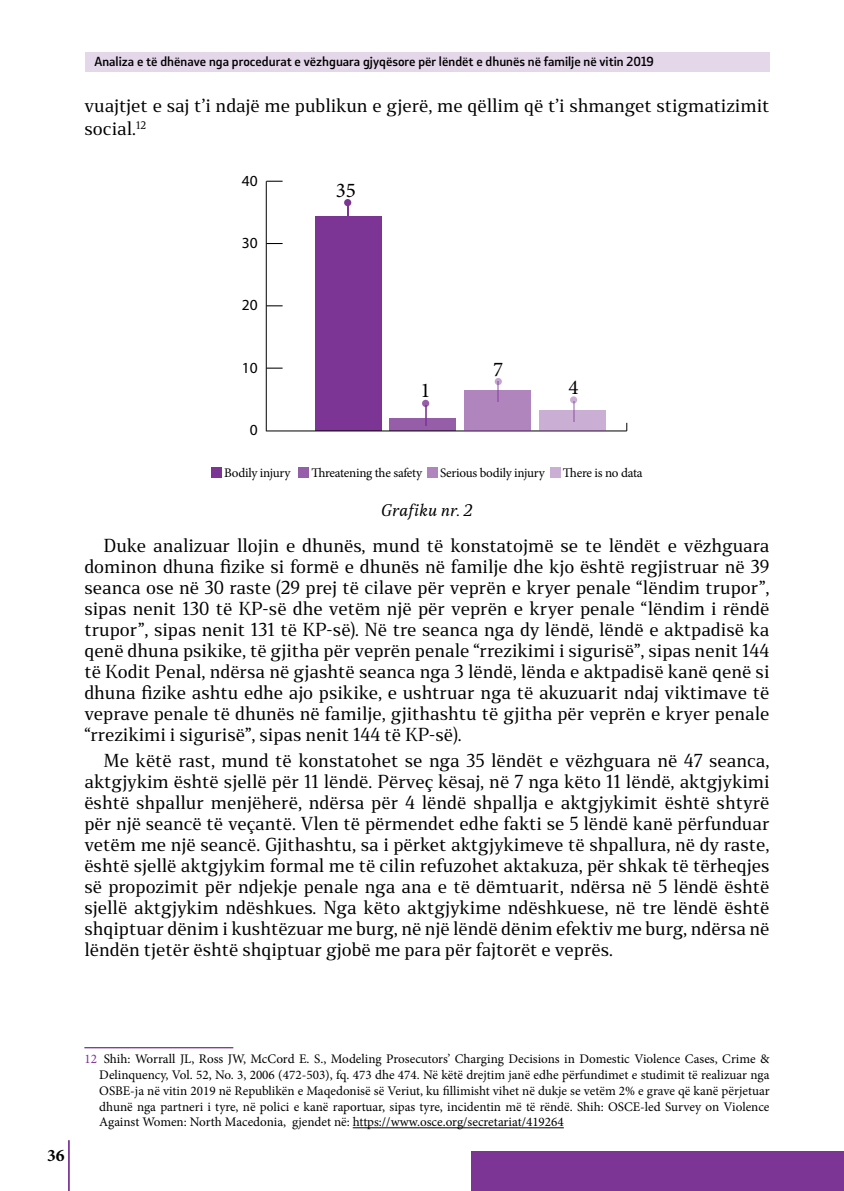
<style>
.page{position:relative;width:844px;height:1191px;background:#fff}
.page>*{position:absolute;margin:0;border:0;box-sizing:border-box;transform-origin:0 0}
.t1{font:21px "Minion Pro";color:#000}
.t2{font:17.5px/21px "Stobi Serif";color:#000;text-align:justify}
.t3{font:700 17.5px "Minion Pro";color:#000}
.t4{font:15.75px "Stobi Serif It";color:#000}
.t5{font:15.4px "Myriad Pro";color:#000}
.t6{font:13.12px/15.8px "Minion Pro";letter-spacing:-.01em;color:#000;text-align:justify}
.t7{font:500 12.25px "Stobi Sans";color:#000}
.s1{color:#7c3594}
</style>
<div class="page">
<hr style="left:843px;top:1151px;width:1px;height:40px;background:#7c3594">
<div style="left:471px;top:1151px;width:372px;height:40px;background:#7c3594"></div>
<div style="left:85px;top:52px;width:684px;height:20px;background:#e5d7ea"></div>
<hr style="left:68px;top:1140px;width:2px;height:51px;background:#7c3594">
<div style="left:390px;top:418px;width:66px;height:12px;background:#965da9"></div>
<div style="left:315px;top:216px;width:66px;height:214px;background:#7c3594"></div>
<hr style="left:266px;top:430px;width:360px;height:1px;background:#000">
<div style="left:539px;top:410px;width:66px;height:20px;background:#cbaed4"></div>
<div style="left:464px;top:390px;width:66px;height:40px;background:#b085be"></div>
<hr style="left:266px;top:181px;width:1px;height:250px;background:#000">
<svg style="left:266px;top:367px;width:16px;height:2px"></svg>
<svg style="left:266px;top:305px;width:16px;height:1px"></svg>
<svg style="left:266px;top:243px;width:16px;height:1px"></svg>
<svg style="left:266px;top:181px;width:16px;height:1px"></svg>
<div style="left:211px;top:467px;width:11px;height:10px;background:#7c3594"></div>
<div style="left:298px;top:467px;width:11px;height:10px;background:#965da9"></div>
<div style="left:427px;top:467px;width:10px;height:10px;background:#b085be"></div>
<div style="left:550px;top:467px;width:10px;height:10px;background:#cbaed4"></div>
<div style="left:344px;top:199px;width:7px;height:7px;background:#7c3594;border-radius:50%"></div>
<div style="left:422px;top:400px;width:7px;height:7px;background:#965da9;border-radius:50%"></div>
<hr style="left:424px;top:405px;width:2px;height:20px;background:#7c3594">
<svg style="left:494px;top:378px;width:8px;height:7px"></svg>
<hr style="left:497px;top:381px;width:2px;height:21px;background:#7c3594">
<div style="left:570px;top:396px;width:7px;height:7px;background:#cbaed4;border-radius:50%"></div>
<hr style="left:572px;top:401px;width:2px;height:21px;background:#7c3594">
<hr style="left:84px;top:1047px;width:149px;height:1px;background:#7c3594">
<hr style="left:352px;top:1127px;width:211px;height:1px;background:#000">
<p class="t7" style="left:94px;top:53px;width:561px">Analiza e të dhënave nga procedurat e vëzhguara gjyqësore për lëndët e dhunës në familje në vitin 2019</p>
<p class="t2" style="left:84px;top:94px;width:686px;line-height:22.8px">vuajtjet e saj t’i ndajë me publikun e gjerë, me qëllim që t’i shmanget stigmatizimit social.<sup>12</sup></p>
<p class="t5" style="left:242px;top:171px;width:17px">40</p>
<p class="t5" style="left:242px;top:233px;width:17px">30</p>
<p class="t5" style="left:242px;top:295px;width:17px">20</p>
<p class="t5" style="left:242px;top:358px;width:17px">10</p>
<p class="t5" style="left:250px;top:420px;width:9px">0</p>
<p class="t1" style="left:336px;top:176px;width:22px">35</p>
<p class="t1" style="left:420px;top:377px;width:12px">1</p>
<p class="t1" style="left:493px;top:355px;width:12px">7</p>
<p class="t1" style="left:568px;top:373px;width:12px">4</p>
<p class="t6" style="left:224px;top:465px;width:68px">Bodily injury</p>
<p class="t6" style="left:311px;top:465px;width:112px">Threatening the safety</p>
<p class="t6" style="left:440px;top:465px;width:106px">Serious bodily injury</p>
<p class="t6" style="left:563px;top:465px;width:81px">There is no data</p>
<p class="t4" style="left:381px;top:500px;width:93px">Grafiku nr. 2</p>
<p class="t2" style="left:84px;top:535px;width:686px;text-indent:19px">Duke analizuar llojin e dhunës, mund të konstatojmë se te lëndët e vëzhguara dominon dhuna fizike si formë e dhunës në familje dhe kjo është regjistruar në 39 seanca ose në 30 raste (29 prej të cilave për veprën e kryer penale “lëndim trupor”, sipas nenit 130 të KP-së dhe vetëm një për veprën e kryer penale “lëndim i rëndë trupor”, sipas nenit 131 të KP-së). Në tre seanca nga dy lëndë, lëndë e aktpadisë ka qenë dhuna psikike, të gjitha për veprën penale “rrezikimi i sigurisë”, sipas nenit 144 të Kodit Penal, ndërsa në gjashtë seanca nga 3 lëndë, lënda e aktpadisë kanë qenë si dhuna fizike ashtu edhe ajo psikike, e ushtruar nga të akuzuarit ndaj viktimave të veprave penale të dhunës në familje, gjithashtu të gjitha për veprën e kryer penale “rrezikimi i sigurisë”, sipas nenit 144 të KP-së).</p>
<p class="t2" style="left:84px;top:750px;width:686px;text-indent:19px">Me këtë rast, mund të konstatohet se nga 35 lëndët e vëzhguara në 47 seanca, aktgjykim është sjellë për 11 lëndë. Përveç kësaj, në 7 nga këto 11 lëndë, aktgjykimi është shpallur menjëherë, ndërsa për 4 lëndë shpallja e aktgjykimit është shtyrë për një seancë të veçantë. Vlen të përmendet edhe fakti se 5 lëndë kanë përfunduar vetëm me një seancë. Gjithashtu, sa i përket aktgjykimeve të shpallura, në dy raste, është sjellë aktgjykim formal me të cilin refuzohet aktakuza, për shkak të tërheqjes së propozimit për ndjekje penale nga ana e të dëmtuarit, ndërsa në 5 lëndë është sjellë aktgjykim ndëshkues. Nga këto aktgjykime ndëshkuese, në tre lëndë është shqiptuar dënim i kushtëzuar me burg, në një lëndë dënim efektiv me burg, ndërsa në lëndën tjetër është shqiptuar gjobë me para për fajtorët e veprës.</p>
<p class="t3" style="left:47px;top:1143px;width:19px">36</p>
<p class="t6" style="left:99px;top:1051px;width:671px;text-indent:-15px"><span class="s1">12</span> Shih: Worrall JL, Ross JW, McCord E. S., Modeling Prosecutors’ Charging Decisions in Domestic Violence Cases, Crime &amp; Delinquency, Vol. 52, No. 3, 2006 (472-503), fq. 473 dhe 474. Në këtë drejtim janë edhe përfundimet e studimit të realizuar nga OSBE-ja në vitin 2019 në Republikën e Maqedonisë së Veriut, ku fillimisht vihet në dukje se vetëm 2% e grave që kanë përjetuar dhunë nga partneri i tyre, në polici e kanë raportuar, sipas tyre, incidentin më të rëndë. Shih: OSCE-led Survey оn Violence Against Women: North Macedonia, gjendet në: https://www.osce.org/secretariat/419264</p>
</div>
